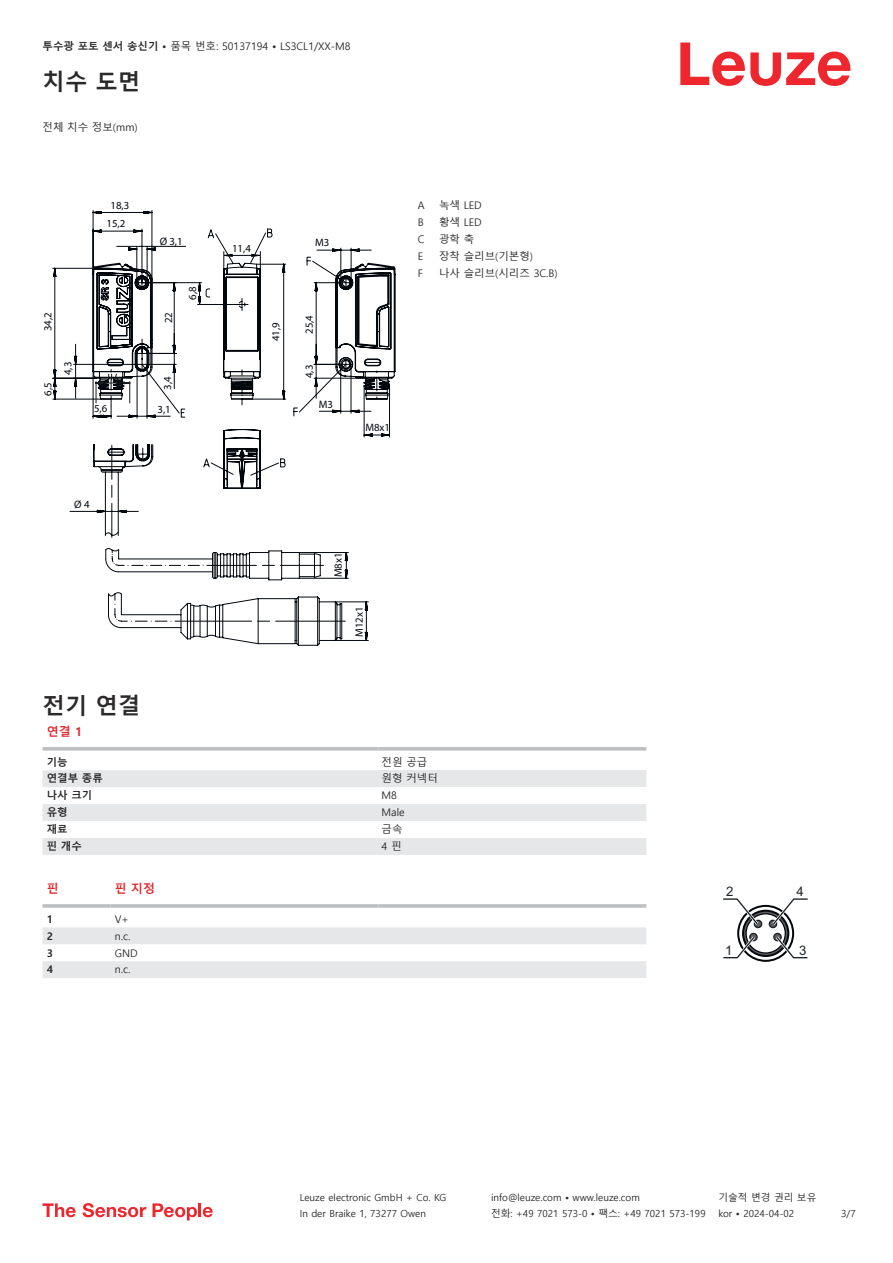
<style>
.page{position:relative;width:893px;height:1263px;background:#fff}
.page>*{position:absolute;margin:0;border:0;box-sizing:border-box;transform-origin:0 0}
.t1{font:700 22.5px "Malgun Gothic";color:#2b292a}
.t2{font:13.2px "Arial";color:#1e2328}
.t3{font:700 12px "Malgun Gothic";color:#db2a30}
.t4{font:10.8px/18.8px "Myriad Pro";color:#03080e;text-align:center}
.t5{font:10.5px "Malgun Gothic";color:#2b292a}
.t6{font:700 10.5px "Malgun Gothic";color:#2b292a}
.t7{font:9.75px "Malgun Gothic";color:#2b292a}
.s1{font-weight:700}
</style>
<div class="page">
<svg style="left:680px;top:43px;width:170px;height:43px"></svg>
<svg style="left:43px;top:770px;width:335px;height:85px;fill:#e6e7e9"></svg>
<svg style="left:43px;top:747px;width:335px;height:4px"></svg>
<svg style="left:378px;top:747px;width:268px;height:4px"></svg>
<div style="left:378px;top:770px;width:268px;height:17px;background:#e6e7e9"></div>
<div style="left:378px;top:804px;width:268px;height:17px;background:#e6e7e9"></div>
<div style="left:378px;top:838px;width:268px;height:17px;background:#e6e7e9"></div>
<svg style="left:43px;top:927px;width:603px;height:51px"></svg>
<hr style="left:43px;top:904px;width:68px;height:4px;background:#c7c9ca">
<hr style="left:111px;top:904px;width:267px;height:4px;background:#bdbfc1">
<hr style="left:378px;top:904px;width:268px;height:4px;background:#c7c9ca">
<svg style="left:723px;top:898px;width:85px;height:64px"></svg>
<svg style="left:43px;top:1203px;width:33px;height:14px"></svg>
<svg style="left:83px;top:1203px;width:63px;height:14px"></svg>
<svg style="left:153px;top:1203px;width:44px;height:17px"></svg>
<hr style="left:198px;top:1203px;width:3px;height:14px;background:#ed272d">
<svg style="left:203px;top:1207px;width:10px;height:10px"></svg>
<svg style="left:110px;top:622px;width:259px;height:24px"></svg>
<svg style="left:69px;top:210px;width:326px;height:412px"></svg>
<svg style="left:52px;top:267px;width:340px;height:152px"></svg>
<p class="t5" style="left:43px;top:41px;width:310px"><span class="s1">투수광 포토 센서 송신기 •</span> 품목 번호: 50137194 <span class="s1">•</span> LS3CL1/XX-M8</p>
<h1 class="t1" style="left:43px;top:69px;width:99px">치수 도면</h1>
<p class="t5" style="left:43px;top:121px;width:97px">전체 치수 정보(mm)</p>
<p class="t4" style="left:106px;top:196px;width:24px">18,3<br>15,2</p>
<p class="t4" style="left:160px;top:232px;width:25px">Ø 3,1</p>
<p class="t4" style="left:232px;top:239px;width:20px">11,4</p>
<p class="t4" style="left:315px;top:234px;width:16px">M3</p>
<p class="t4" style="left:39px;top:331px;width:20px;rotate:-90deg">34,2</p>
<p class="t4" style="left:39px;top:396px;width:15px;rotate:-90deg">6,5</p>
<p class="t4" style="left:160px;top:323px;width:13px;rotate:-90deg">22</p>
<p class="t4" style="left:184px;top:300px;width:15px;rotate:-90deg">6,8</p>
<p class="t4" style="left:267px;top:341px;width:20px;rotate:-90deg">41,9</p>
<p class="t4" style="left:300px;top:334px;width:20px;rotate:-90deg">25,4</p>
<p class="t4" style="left:59px;top:375px;width:15px;rotate:-90deg">4,3</p>
<p class="t4" style="left:300px;top:378px;width:15px;rotate:-90deg">4,3</p>
<p class="t4" style="left:159px;top:390px;width:15px;rotate:-90deg">3,4</p>
<p class="t4" style="left:94px;top:400px;width:15px">5,6</p>
<p class="t4" style="left:158px;top:401px;width:15px">3,1</p>
<p class="t4" style="left:319px;top:395px;width:16px">M3</p>
<p class="t4" style="left:365px;top:419px;width:26px">M8x1</p>
<p class="t4" style="left:74px;top:495px;width:17px">Ø 4</p>
<p class="t4" style="left:329px;top:577px;width:26px;rotate:-90deg">M8x1</p>
<p class="t4" style="left:350px;top:637px;width:32px;rotate:-90deg">M12x1</p>
<p class="t5" style="left:418px;top:199px;width:8px">A</p>
<p class="t5" style="left:439px;top:199px;width:44px">녹색 LED</p>
<p class="t5" style="left:418px;top:216px;width:8px">B</p>
<p class="t5" style="left:439px;top:216px;width:44px">황색 LED</p>
<p class="t5" style="left:418px;top:233px;width:8px">C</p>
<p class="t5" style="left:439px;top:233px;width:37px">광학 축</p>
<p class="t5" style="left:418px;top:250px;width:7px">E</p>
<p class="t5" style="left:439px;top:250px;width:96px">장착 슬리브(기본형)</p>
<p class="t5" style="left:418px;top:270px;width:7px">F</p>
<p class="t5" style="left:439px;top:267px;width:120px">나사 슬리브(시리즈 3C.B)</p>
<h1 class="t1" style="left:43px;top:692px;width:99px">전기 연결</h1>
<p class="t3" style="left:47px;top:725px;width:37px">연결 1</p>
<p class="t6" style="left:47px;top:755px;width:22px">기능</p>
<p class="t5" style="left:382px;top:756px;width:47px">전원 공급</p>
<p class="t6" style="left:47px;top:772px;width:58px">연결부 종류</p>
<p class="t5" style="left:382px;top:773px;width:58px">원형 커넥터</p>
<p class="t6" style="left:47px;top:789px;width:47px">나사 크기</p>
<p class="t5" style="left:382px;top:790px;width:17px">M8</p>
<p class="t6" style="left:47px;top:806px;width:22px">유형</p>
<p class="t5" style="left:382px;top:806px;width:25px">Male</p>
<p class="t6" style="left:47px;top:823px;width:22px">재료</p>
<p class="t5" style="left:382px;top:823px;width:22px">금속</p>
<p class="t6" style="left:47px;top:840px;width:37px">핀 개수</p>
<p class="t5" style="left:382px;top:840px;width:21px">4 핀</p>
<p class="t3" style="left:47px;top:882px;width:13px">핀</p>
<p class="t3" style="left:115px;top:882px;width:42px">핀 지정</p>
<p class="t6" style="left:47px;top:913px;width:8px">1</p>
<p class="t5" style="left:115px;top:913px;width:16px">V+</p>
<p class="t6" style="left:47px;top:929px;width:8px">2</p>
<p class="t5" style="left:115px;top:930px;width:17px">n.c.</p>
<p class="t6" style="left:47px;top:946px;width:8px">3</p>
<p class="t5" style="left:115px;top:947px;width:24px">GND</p>
<p class="t6" style="left:47px;top:963px;width:8px">4</p>
<p class="t5" style="left:115px;top:964px;width:17px">n.c.</p>
<h2 class="t2" style="left:726px;top:884px;width:9px">2</h2>
<h2 class="t2" style="left:796px;top:884px;width:9px">4</h2>
<h2 class="t2" style="left:725px;top:943px;width:9px">1</h2>
<h2 class="t2" style="left:799px;top:943px;width:9px">3</h2>
<p class="t7" style="left:300px;top:1192px;width:148px">Leuze electronic GmbH + Co. KG</p>
<p class="t7" style="left:491px;top:1192px;width:150px">info@leuze.com • www.leuze.com</p>
<p class="t7" style="left:718px;top:1192px;width:100px">기술적 변경 권리 보유</p>
<p class="t7" style="left:300px;top:1208px;width:128px">In der Braike 1, 73277 Owen</p>
<p class="t7" style="left:491px;top:1208px;width:216px">전화: +49 7021 573-0 • 팩스: +49 7021 573-199</p>
<p class="t7" style="left:718px;top:1208px;width:77px">kor • 2024-04-02</p>
<p class="t7" style="left:841px;top:1208px;width:16px">3/7</p>
</div>
